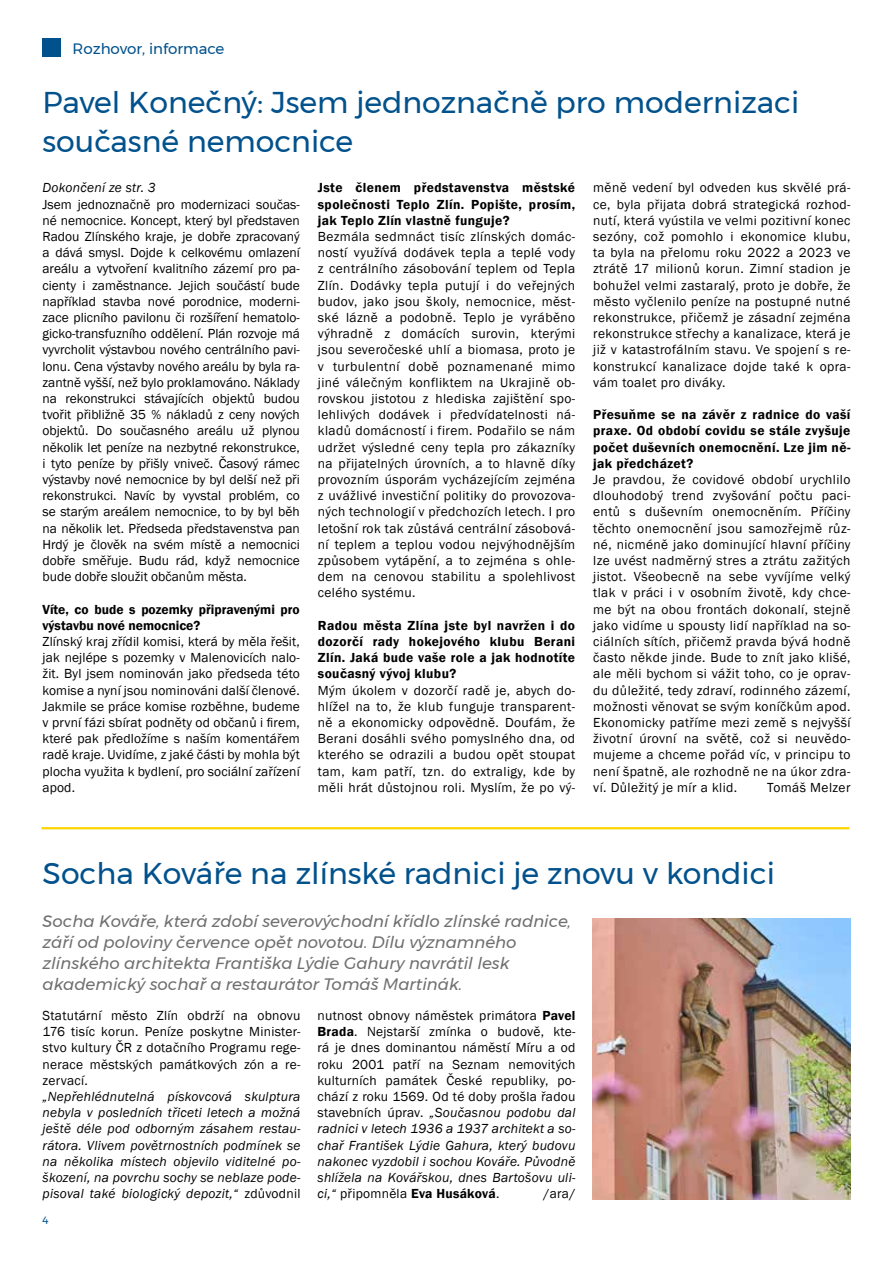
<style>
.page{position:relative;width:893px;height:1263px;background:#fff}
.page>*{position:absolute;margin:0;border:0;box-sizing:border-box;transform-origin:0 0}
.t1{font:30px/39px "Montserrat";color:#00518c}
.t2{font:italic 16.5px/21px "Montserrat";color:#706f6f}
.t3{font:15px "Montserrat";color:#00518c}
.t4{font:13.5px/16.2px "MMZ text Book Regular";letter-spacing:.02em;color:#000;text-align:justify}
.t5{font:italic 13.5px/16.2px "Franklin Gothic";letter-spacing:.02em;color:#000;text-align:justify}
.t6{font:13.5px/16.2px "MMZ text Book Bold";letter-spacing:.03em;color:#000;text-align:justify}
.t7{font:13.5px/16.2px "MMZ text Book Bold";color:#000}
.t8{font:10.5px "Montserrat";color:#00518c}
.s1{font-family:"Franklin Gothic"}
.s2{font-family:"MMZ text Book Bold"}
.s3{font-family:"MMZ text Book Regular";font-style:normal}
.s4{font-family:"Franklin Gothic";font-style:italic}
.s5{font-style:normal}
</style>
<div class="page">
<svg style="left:43px;top:38px;width:18px;height:19px"></svg>
<hr style="left:41px;top:827px;width:808px;height:2px;background:#ffd500">
<img style="left:592px;top:918px;width:258px;height:281px">
<p class="t3" style="left:73px;top:37px;width:153px">Rozhovor, informace</p>
<h1 class="t1" style="left:43px;top:83px;width:758px">Pavel Konečný: Jsem jednoznačně pro modernizaci současné nemocnice</h1>
<p class="t5" style="left:43px;top:180px;width:115px">Dokončení ze str. 3</p>
<p class="t4" style="left:43px;top:196px;width:259px">Jsem jednoznačně pro modernizaci součas&shy;né nemocnice. Koncept, který byl představen Radou Zlínského kraje, je dobře zpracovaný a dává smysl. Dojde k celkovému omlazení areálu a vytvoření kvalitního zázemí pro pa&shy;cienty i zaměstnance. Jejich součástí bude například stavba nové porodnice, moderni&shy;zace plicního pavilonu či rozšíření hematolo&shy;gicko-transfuzního oddělení. Plán rozvoje má vyvrcholit výstavbou nového centrálního pavi&shy;lonu. Cena výstavby nového areálu by byla ra&shy;zantně vyšší, než bylo proklamováno. Náklady na rekonstrukci stávajících objektů budou tvořit přibližně 35 % nákladů z ceny nových objektů. Do současného areálu už plynou několik let peníze na nezbytné rekonstrukce, i tyto peníze by přišly vniveč. Časový rámec výstavby nové nemocnice by byl delší než při rekonstrukci. Navíc by vyvstal problém, co se starým areálem nemocnice, to by byl běh na několik let. Předseda představenstva pan Hrdý je člověk na svém místě a nemocnici dobře směřuje. Budu rád, když nemocnice bude dobře sloužit občanům města.</p>
<p class="t7" style="left:43px;top:601px;width:259px">Víte, co bude s pozemky připravenými pro výstavbu nové nemocnice?</p>
<p class="t4" style="left:43px;top:634px;width:259px">Zlínský kraj zřídil komisi, která by měla řešit, jak nejlépe s pozemky v Malenovicích nalo&shy;žit. Byl jsem nominován jako předseda této komise a nyní jsou nominováni další členové.<br>Jakmile se práce komise rozběhne, budeme v první fázi sbírat podněty od občanů i firem, které pak předložíme s naším komentářem radě kraje. Uvidíme, z jaké části by mohla být plocha využita k bydlení, pro sociální zařízení apod.</p>
<p class="t6" style="left:318px;top:180px;width:259px">Jste členem představenstva městské společnosti Teplo Zlín. Popište, prosím, jak Teplo Zlín vlastně funguje?</p>
<p class="t4" style="left:318px;top:229px;width:259px">Bezmála sedmnáct tisíc zlínských domác&shy;ností využívá dodávek tepla a teplé vody z centrálního zásobování teplem od Tepla Zlín. Dodávky tepla putují i do veřejných budov, jako jsou školy, nemocnice, měst&shy;ské lázně a podobně. Teplo je vyráběno výhradně z domácích surovin, kterými jsou severočeské uhlí a biomasa, proto je v turbulentní době poznamenané mimo jiné válečným konfliktem na Ukrajině ob&shy;rovskou jistotou z hlediska zajištění spo&shy;lehlivých dodávek i předvídatelnosti ná&shy;kladů domácností i firem. Podařilo se nám udržet výsledné ceny tepla pro zákazníky na přijatelných úrovních, a to hlavně díky provozním úsporám vycházejícím zejména z uvážlivé investiční politiky do provozova&shy;ných technologií v předchozích letech. I pro letošní rok tak zůstává centrální zásobová&shy;ní teplem a teplou vodou nejvýhodnějším způsobem vytápění, a to zejména s ohle&shy;dem na cenovou stabilitu a spolehlivost celého systému.</p>
<p class="t6" style="left:318px;top:617px;width:259px">Radou města Zlína jste byl navržen i do dozorčí rady hokejového klubu Berani Zlín. Jaká bude vaše role a jak hodnotíte současný vývoj klubu?</p>
<p class="t4" style="left:318px;top:682px;width:259px">Mým úkolem v dozorčí radě je, abych do&shy;hlížel na to, že klub funguje transparent&shy;ně a ekonomicky odpovědně. Doufám, že Berani dosáhli svého pomyslného dna, od kterého se odrazili a budou opět stoupat tam, kam patří, tzn. do extraligy, kde by měli hrát důstojnou roli. Myslím, že po vý-</p>
<p class="t4" style="left:593px;top:180px;width:259px">měně vedení byl odveden kus skvělé prá&shy;ce, byla přijata dobrá strategická rozhod&shy;nutí, která vyústila ve velmi pozitivní konec sezóny, což pomohlo i ekonomice klubu, ta byla na přelomu roku 2022 a 2023 ve ztrátě 17 milionů korun. Zimní stadion je bohužel velmi zastaralý, proto je dobře, že město vyčlenilo peníze na postupné nutné rekonstrukce, přičemž je zásadní zejména rekonstrukce střechy a kanalizace, která je již v katastrofálním stavu. Ve spojení s re&shy;konstrukcí kanalizace dojde také k opra&shy;vám toalet pro diváky.</p>
<p class="t6" style="left:593px;top:407px;width:259px">Přesuňme se na závěr z radnice do vaší praxe. Od období covidu se stále zvyšuje počet duševních onemocnění. Lze jim ně&shy;jak předcházet?</p>
<p class="t4" style="left:593px;top:472px;width:259px">Je pravdou, že covidové období urychlilo dlouhodobý trend zvyšování počtu paci&shy;entů s duševním onemocněním. Příčiny těchto onemocnění jsou samozřejmě růz&shy;né, nicméně jako dominující hlavní příčiny lze uvést nadměrný stres a ztrátu zažitých jistot. Všeobecně na sebe vyvíjíme velký tlak v práci i v osobním životě, kdy chce&shy;me být na obou frontách dokonalí, stejně jako vidíme u spousty lidí například na so&shy;ciálních sítích, přičemž pravda bývá hodně často někde jinde. Bude to znít jako klišé, ale měli bychom si vážit toho, co je oprav&shy;du důležité, tedy zdraví, rodinného zázemí, možnosti věnovat se svým koníčkům apod.<br>Ekonomicky patříme mezi země s nejvyšší životní úrovní na světě, což si neuvědo&shy;mujeme a chceme pořád víc, v principu to není špatně, ale rozhodně ne na úkor zdra&shy;ví. Důležitý je mír a klid.</p>
<p class="t4" style="left:767px;top:779px;width:85px">Tomáš Melzer</p>
<h1 class="t1" style="left:43px;top:853px;width:734px">Socha Kováře na zlínské radnici je znovu v kondici</h1>
<p class="t2" style="left:43px;top:910px;width:530px">Socha Kováře, která zdobí severovýchodní křídlo zlínské radnice, září od poloviny července opět novotou. Dílu významného zlínského architekta Františka Lýdie Gahury navrátil lesk akademický sochař a restaurátor Tomáš Martinák.</p>
<p class="t4" style="left:317px;top:1008px;width:259px"><span class="s1">nutnost obnovy</span> náměstek primátora <span class="s2">Pavel Brada</span>. Nejstarší zmínka o budově, kte&shy;rá je dnes dominantou náměstí Míru a od roku 2001 patří na Seznam nemovitých kulturních památek České republiky, po&shy;chází z roku 1569. Od té doby prošla řadou</p>
<p class="t5" style="left:317px;top:1105px;width:259px"><span class="s3">stavebních úprav.</span> „Současnou podobu dal radnici v letech 1936 a 1937 architekt a so&shy;chař František Lýdie Gahura, který budovu nakonec vyzdobil i sochou Kováře. Původně shlížela na Kovářskou, dnes Bartošovu uli-</p>
<p class="t4" style="left:317px;top:1186px;width:183px"><span class="s4">ci,“</span> připomněla <span class="s2">Eva Husáková</span>.</p>
<p class="t4" style="left:543px;top:1186px;width:34px">/ara/</p>
<p class="t4" style="left:43px;top:1008px;width:259px">Statutární město Zlín obdrží na obnovu 176 tisíc korun. Peníze poskytne Minister&shy;stvo kultury ČR z dotačního Programu rege&shy;nerace městských památkových zón a re&shy;zervací.</p>
<p class="t5" style="left:43px;top:1089px;width:259px">„Nepřehlédnutelná pískovcová skulptura nebyla v posledních třiceti letech a možná ještě déle pod odborným zásahem restau&shy;rátora. Vlivem povětrnostních podmínek se na několika místech objevilo viditelné po&shy;škození, na povrchu sochy se neblaze pode&shy;pisoval také biologický depozit,“ <span class="s5">zdůvodnil</span></p>
<p class="t8" style="left:43px;top:1212px;width:8px">4</p>
</div>
